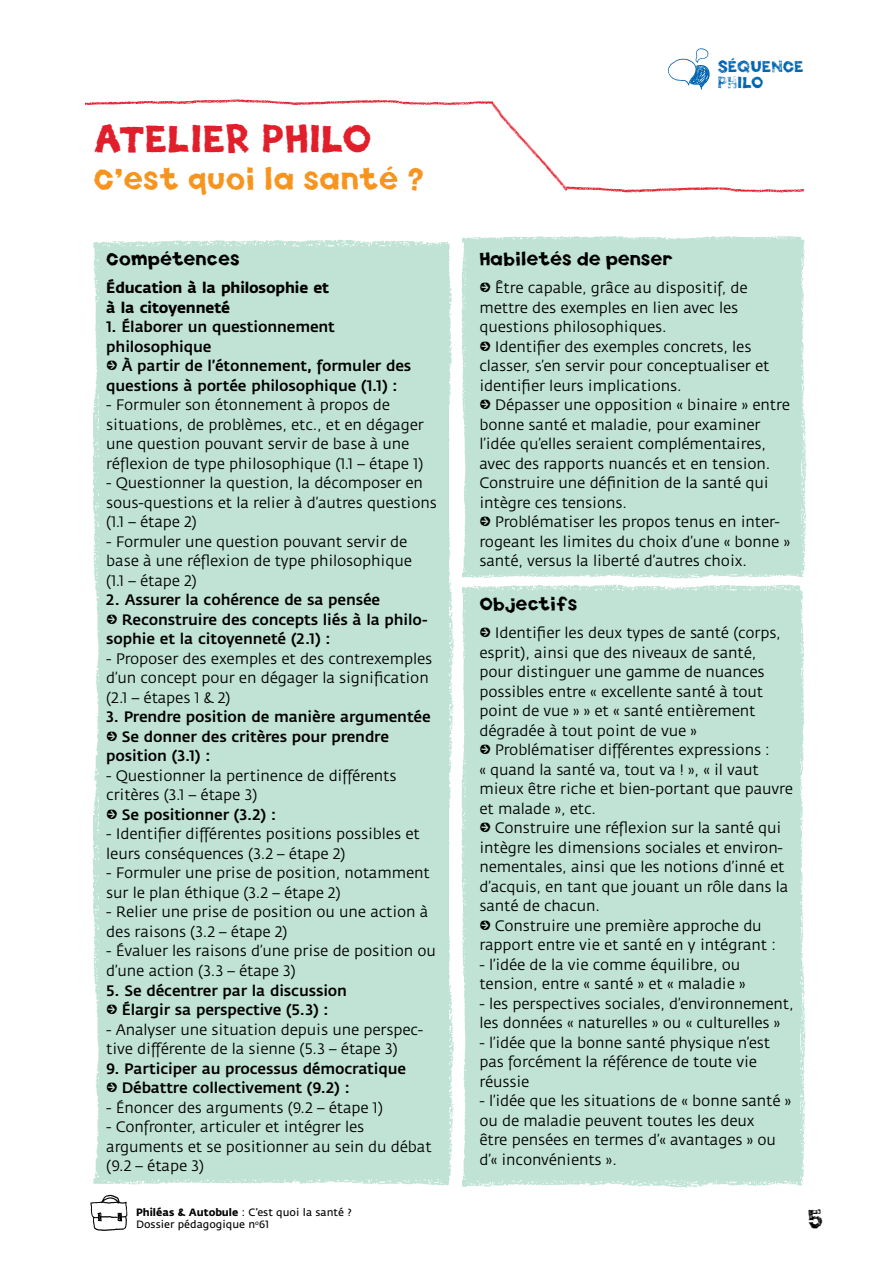
<style>
.page{position:relative;width:893px;height:1263px;background:#fff}
.page>*{position:absolute;margin:0;border:0;box-sizing:border-box;transform-origin:0 0}
.t1{font:36px "Spud AF Crisp";color:#e11f2b}
.t2{font:27px "Spud AF Crisp";color:#f7941e}
.t3{font:25.5px "Spud AF Tatty";color:#000}
.t4{font:16.5px "Spud AF Crisp";letter-spacing:-.01em;color:#000}
.t5{font:15px/19.5px "Fedra Sans";letter-spacing:-.01em;color:#000}
.t6{font:500 15px/19.5px "Fedra Sans";letter-spacing:-.01em;color:#000}
.t7{font:700 15px/19.5px "Fedra Sans";letter-spacing:-.01em;color:#000}
.t8{font:15px/16.2px "Spud AF Tatty";color:#0065b2}
.t9{font:10.5px/12px "Fedra Sans";color:#000}
.s1{font-family:"Kosmik Glyphs";font-weight:400;font-size:21px}
.s2{font-family:"Kosmik Glyphs";font-size:21px}
.s3{font-weight:500}
.s4{font-family:"Fedra Sans Bold TF"}
</style>
<div class="page">
<img style="left:90px;top:1198px;width:38px;height:33px">
<div style="left:91px;top:240px;width:362px;height:958px;background:#c0e3d6"></div>
<div style="left:453px;top:588px;width:353px;height:600px;background:#c0e3d6"></div>
<div style="left:461px;top:236px;width:346px;height:352px;background:#c0e3d6"></div>
<img style="left:668px;top:48px;width:42px;height:42px">
<img style="left:85px;top:98px;width:393px;height:8px">
<img style="left:571px;top:185px;width:233px;height:8px">
<img style="left:478px;top:101px;width:93px;height:90px">
<h1 class="t1" style="left:94px;top:116px;width:280px">ATELIER PHILO</h1>
<h2 class="t2" style="left:94px;top:162px;width:332px">C’est quoi la santé ?</h2>
<p class="t4" style="left:106px;top:249px;width:135px">Compétences</p>
<p class="t7" style="left:106px;top:279px;width:224px">Éducation à la philosophie et à la citoyenneté</p>
<p class="t6" style="left:106px;top:318px;width:306px">1. Élaborer un questionnement philosophique<br><span class="s1">H</span> À partir de l’étonnement, formuler des questions à portée philosophique (1.1) :</p>
<p class="t5" style="left:106px;top:396px;width:319px">- Formuler son étonnement à propos de situations, de problèmes, etc., et en dégager une question pouvant servir de base à une réflexion de type philosophique (1.1 – étape 1)</p>
<p class="t5" style="left:106px;top:474px;width:332px">- Questionner la question, la décomposer en sous-questions et la relier à d’autres questions (1.1 – étape 2)</p>
<p class="t5" style="left:106px;top:532px;width:307px">- Formuler une question pouvant servir de base à une réflexion de type philosophique (1.1 – étape 2)</p>
<p class="t6" style="left:106px;top:591px;width:323px">2. Assurer la cohérence de sa pensée<br><span class="s1">H</span> Reconstruire des concepts liés à la philo&shy;sophie et la citoyenneté (2.1) :</p>
<p class="t5" style="left:106px;top:649px;width:327px">- Proposer des exemples et des contrexemples d’un concept pour en dégager la signification (2.1 – étapes 1 &amp; 2)</p>
<p class="t6" style="left:106px;top:708px;width:326px">3. Prendre position de manière argumentée<br><span class="s1">H</span> Se donner des critères pour prendre position (3.1) :</p>
<p class="t5" style="left:106px;top:766px;width:292px">- Questionner la pertinence de différents critères (3.1 – étape 3)<br><span class="s2">H</span> <span class="s3">Se positionner (3.2) :</span></p>
<p class="t5" style="left:106px;top:825px;width:315px">- Identifier différentes positions possibles et leurs conséquences (3.2 – étape 2)</p>
<p class="t5" style="left:106px;top:864px;width:325px">- Formuler une prise de position, notamment sur le plan éthique (3.2 – étape 2)</p>
<p class="t5" style="left:106px;top:903px;width:324px">- Relier une prise de position ou une action à des raisons (3.2 – étape 2)</p>
<p class="t5" style="left:106px;top:942px;width:331px">- Évaluer les raisons d’une prise de position ou d’une action (3.3 – étape 3)</p>
<p class="t6" style="left:106px;top:981px;width:242px">5. Se décentrer par la discussion<br><span class="s1">H</span> Élargir sa perspective (5.3) :</p>
<p class="t5" style="left:106px;top:1020px;width:318px">- Analyser une situation depuis une perspec&shy;tive différente de la sienne (5.3 – étape 3)</p>
<p class="t6" style="left:106px;top:1059px;width:301px">9. Participer au processus démocratique<br><span class="s1">H</span> Débattre collectivement (9.2) :</p>
<p class="t5" style="left:106px;top:1098px;width:278px">- Énoncer des arguments (9.2 – étape 1)</p>
<p class="t5" style="left:106px;top:1117px;width:327px">- Confronter, articuler et intégrer les arguments et se positionner au sein du débat (9.2 – étape 3)</p>
<p class="t9" style="left:136px;top:1207px;width:217px"><span class="s4">Philéas &amp; Autobule</span> : C’est quoi la santé ?<br>Dossier pédagogique n<sup>o</sup>61</p>
<p class="t8" style="left:718px;top:58px;width:87px">SÉQUENCE<br>PHILO</p>
<p class="t4" style="left:479px;top:249px;width:195px">Habiletés de penser</p>
<p class="t5" style="left:479px;top:279px;width:312px"><span class="s2">H</span> Être capable, grâce au dispositif, de mettre des exemples en lien avec les questions philosophiques.<br><span class="s2">H</span> Identifier des exemples concrets, les classer, s’en servir pour conceptualiser et identifier leurs implications.<br><span class="s2">H</span> Dépasser une opposition « binaire » entre bonne santé et maladie, pour examiner l’idée qu’elles seraient complémentaires, avec des rapports nuancés et en tension.<br>Construire une définition de la santé qui intègre ces tensions.<br><span class="s2">H</span> Problématiser les propos tenus en inter&shy;rogeant les limites du choix d’une « bonne » santé, versus la liberté d’autres choix.</p>
<p class="t4" style="left:479px;top:593px;width:100px">Objectifs</p>
<p class="t5" style="left:479px;top:623px;width:315px"><span class="s2">H</span> Identifier les deux types de santé (corps, esprit), ainsi que des niveaux de santé, pour distinguer une gamme de nuances possibles entre « excellente santé à tout point de vue » » et « santé entièrement dégradée à tout point de vue »<br><span class="s2">H</span> Problématiser différentes expressions :<br>« quand la santé va, tout va ! », « il vaut mieux être riche et bien-portant que pauvre et malade », etc.<br><span class="s2">H</span> Construire une réflexion sur la santé qui intègre les dimensions sociales et environ&shy;nementales, ainsi que les notions d’inné et d’acquis, en tant que jouant un rôle dans la santé de chacun.<br><span class="s2">H</span> Construire une première approche du rapport entre vie et santé en y intégrant :</p>
<p class="t5" style="left:479px;top:955px;width:268px">- l’idée de la vie comme équilibre, ou tension, entre « santé » et « maladie »</p>
<p class="t5" style="left:479px;top:994px;width:316px">- les perspectives sociales, d’environnement, les données « naturelles » ou « culturelles »</p>
<p class="t5" style="left:479px;top:1033px;width:292px">- l’idée que la bonne santé physique n’est pas forcément la référence de toute vie réussie</p>
<p class="t5" style="left:479px;top:1091px;width:313px">- l’idée que les situations de « bonne santé » ou de maladie peuvent toutes les deux<br>être pensées en termes d’« avantages » ou d’« inconvénients ».</p>
<h3 class="t3" style="left:808px;top:1202px;width:17px">5</h3>
</div>
